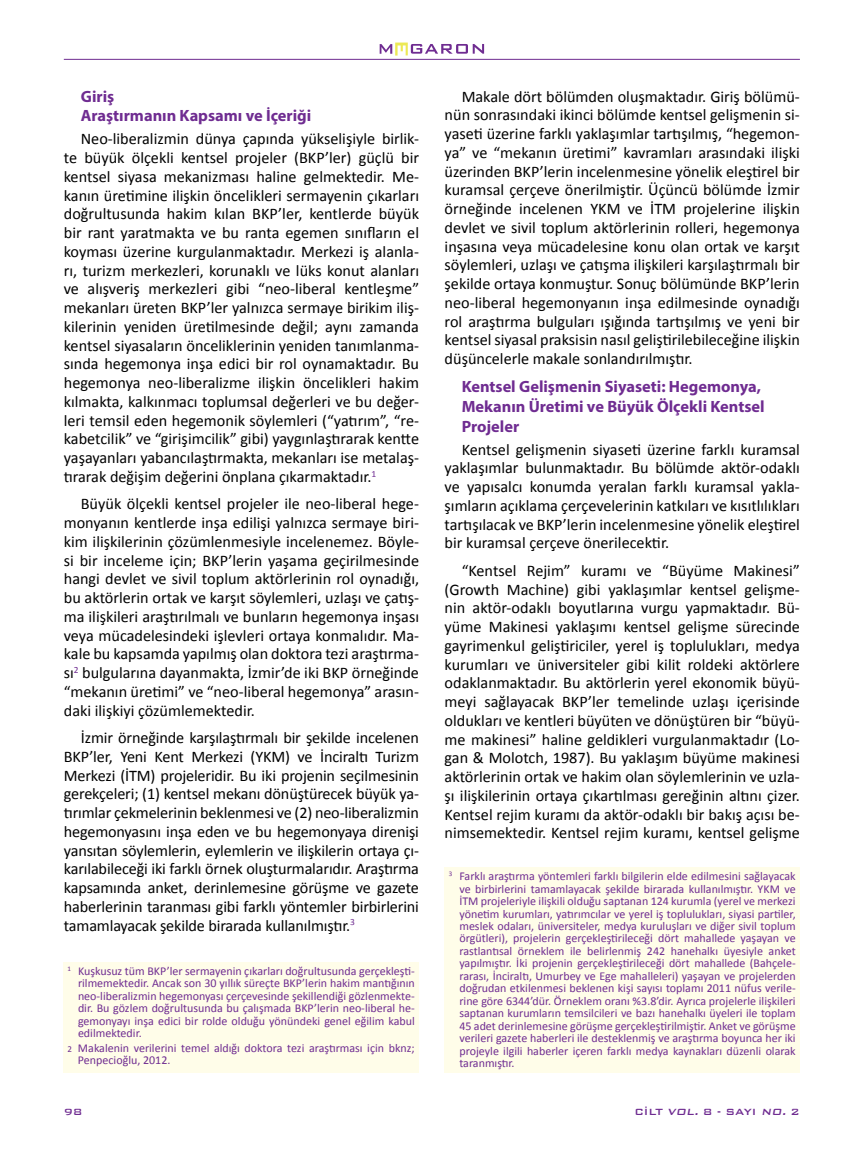
<style>
.page{position:relative;width:851px;height:1149px;background:#fff}
.page>*{position:absolute;margin:0;border:0;box-sizing:border-box;transform-origin:0 0}
.t1{font:700 16.35px/19.6px "Myriad Pro";color:#6f2c91}
.t2{font:16.2px/18.8px "Calibri";color:#000;text-align:justify}
.t3{font:12px/12.5px "Calibri";color:#6f2c91;text-align:justify}
.t4{font:500 12px "Bank Gothic BT";color:#6f2c91}
.s1{font-size:9px}
.s2{font-style:italic}
</style>
<div class="page">
<svg style="left:379px;top:43px;width:105px;height:13px"></svg>
<hr style="left:64px;top:59px;width:735px;height:1px;background:#6f2c91">
<div style="left:63px;top:961px;width:356px;height:110px;background:#fffde9"></div>
<div style="left:444px;top:866px;width:355px;height:205px;background:#fffde9"></div>
<p class="t1" style="left:81px;top:86px;width:232px">Giriş<br>Araştırmanın Kapsamı ve İçeriği</p>
<p class="t2" style="left:64px;top:129px;width:357px;text-indent:17px">Neo-liberalizmin dünya çapında yükselişiyle birlik&shy;te büyük ölçekli kentsel projeler (BKP’ler) güçlü bir kentsel siyasa mekanizması haline gelmektedir. Me&shy;kanın üretimine ilişkin öncelikleri sermayenin çıkarları doğrultusunda hakim kılan BKP’ler, kentlerde büyük bir rant yaratmakta ve bu ranta egemen sınıfların el koyması üzerine kurgulanmaktadır. Merkezi iş alanla&shy;rı, turizm merkezleri, korunaklı ve lüks konut alanları ve alışveriş merkezleri gibi “neo-liberal kentleşme” mekanları üreten BKP’ler yalnızca sermaye birikim iliş&shy;kilerinin yeniden üretilmesinde değil; aynı zamanda kentsel siyasaların önceliklerinin yeniden tanımlanma&shy;sında hegemonya inşa edici bir rol oynamaktadır. Bu hegemonya neo-liberalizme ilişkin öncelikleri hakim kılmakta, kalkınmacı toplumsal değerleri ve bu değer&shy;leri temsil eden hegemonik söylemleri (“yatırım”, “re&shy;kabetcilik” ve “girişimcilik” gibi) yaygınlaştırarak kentte yaşayanları yabancılaştırmakta, mekanları ise metalaş&shy;tırarak değişim değerini önplana çıkarmaktadır.<sup>1</sup></p>
<p class="t2" style="left:64px;top:493px;width:357px;text-indent:17px">Büyük ölçekli kentsel projeler ile neo-liberal hege&shy;monyanın kentlerde inşa edilişi yalnızca sermaye biri&shy;kim ilişkilerinin çözümlenmesiyle incelenemez. Böyle&shy;si bir inceleme için; BKP’lerin yaşama geçirilmesinde hangi devlet ve sivil toplum aktörlerinin rol oynadığı, bu aktörlerin ortak ve karşıt söylemleri, uzlaşı ve çatış&shy;ma ilişkileri araştırılmalı ve bunların hegemonya inşası veya mücadelesindeki işlevleri ortaya konmalıdır. Ma&shy;kale bu kapsamda yapılmış olan doktora tezi araştırma&shy;sı<sup>2</sup> bulgularına dayanmakta, İzmir’de iki BKP örneğinde “mekanın üretimi” ve “neo-liberal hegemonya” arasın&shy;daki ilişkiyi çözümlemektedir.</p>
<p class="t2" style="left:64px;top:727px;width:356px;text-indent:17px">İzmir örneğinde karşılaştırmalı bir şekilde incelenen BKP’ler, Yeni Kent Merkezi (YKM) ve İnciraltı Turizm Merkezi (İTM) projeleridir. Bu iki projenin seçilmesinin gerekçeleri; (1) kentsel mekanı dönüştürecek büyük ya&shy;tırımlar çekmelerinin beklenmesi ve (2) neo-liberalizmin hegemonyasını inşa eden ve bu hegemonyaya direnişi yansıtan söylemlerin, eylemlerin ve ilişkilerin ortaya çı&shy;karılabileceği iki farklı örnek oluşturmalarıdır. Araştırma kapsamında anket, derinlemesine görüşme ve gazete haberlerinin taranması gibi farklı yöntemler birbirlerini tamamlayacak şekilde birarada kullanılmıştır.<sup>3</sup></p>
<p class="t3" style="left:78px;top:963px;width:338px;text-indent:-11px"><sup>1</sup> Kuşkusuz tüm BKP’ler sermayenin çıkarları doğrultusunda gerçekleşti&shy;rilmemektedir. Ancak son 30 yıllık süreçte BKP’lerin hakim mantığının neo-liberalizmin hegemonyası çerçevesinde şekillendiği gözlenmekte&shy;dir. Bu gözlem doğrultusunda bu çalışmada BKP’lerin neo-liberal he&shy;gemonyayı inşa edici bir rolde olduğu yönündeki genel eğilim kabul edilmektedir.</p>
<p class="t3" style="left:78px;top:1040px;width:338px;text-indent:-11px"><span class="s1">2</span> Makalenin verilerini temel aldığı doktora tezi araştırması için bknz;<br>Penpecioğlu, 2012.</p>
<p class="t2" style="left:444px;top:86px;width:357px;text-indent:17px">Makale dört bölümden oluşmaktadır. Giriş bölümü&shy;nün sonrasındaki ikinci bölümde kentsel gelişmenin si&shy;yaseti üzerine farklı yaklaşımlar tartışılmış, “hegemon&shy;ya” ve “mekanın üretimi” kavramları arasındaki ilişki üzerinden BKP’lerin incelenmesine yönelik eleştirel bir kuramsal çerçeve önerilmiştir. Üçüncü bölümde İzmir örneğinde incelenen YKM ve İTM projelerine ilişkin devlet ve sivil toplum aktörlerinin rolleri, hegemonya inşasına veya mücadelesine konu olan ortak ve karşıt söylemleri, uzlaşı ve çatışma ilişkileri karşılaştırmalı bir şekilde ortaya konmuştur. Sonuç bölümünde BKP’lerin neo-liberal hegemonyanın inşa edilmesinde oynadığı rol araştırma bulguları ışığında tartışılmış ve yeni bir kentsel siyasal praksisin nasıl geliştirilebileceğine ilişkin düşüncelerle makale sonlandırılmıştır.</p>
<p class="t1" style="left:461px;top:376px;width:304px">Kentsel Gelişmenin Siyaseti: Hegemonya,<br>Mekanın Üretimi ve Büyük Ölçekli Kentsel<br>Projeler</p>
<p class="t2" style="left:444px;top:439px;width:357px;text-indent:17px">Kentsel gelişmenin siyaseti üzerine farklı kuramsal yaklaşımlar bulunmaktadır. Bu bölümde aktör-odaklı ve yapısalcı konumda yeralan farklı kuramsal yakla&shy;şımların açıklama çerçevelerinin katkıları ve kısıtlılıkları tartışılacak ve BKP’lerin incelenmesine yönelik eleştirel bir kuramsal çerçeve önerilecektir.</p>
<p class="t2" style="left:444px;top:560px;width:357px;text-indent:17px">“Kentsel Rejim” kuramı ve “Büyüme Makinesi” (Growth Machine) gibi yaklaşımlar kentsel gelişme&shy;nin aktör-odaklı boyutlarına vurgu yapmaktadır. Bü&shy;yüme Makinesi yaklaşımı kentsel gelişme sürecinde gayrimenkul geliştiriciler, yerel iş toplulukları, medya kurumları ve üniversiteler gibi kilit roldeki aktörlere odaklanmaktadır. Bu aktörlerin yerel ekonomik büyü&shy;meyi sağlayacak BKP’ler temelinde uzlaşı içerisinde oldukları ve kentleri büyüten ve dönüştüren bir “büyü&shy;me makinesi” haline geldikleri vurgulanmaktadır (Lo&shy;gan &amp; Molotch, 1987). Bu yaklaşım büyüme makinesi aktörlerinin ortak ve hakim olan söylemlerinin ve uzla&shy;şı ilişkilerinin ortaya çıkartılması gereğinin altını çizer.<br>Kentsel rejim kuramı da aktör-odaklı bir bakış açısı be&shy;nimsemektedir. Kentsel rejim kuramı, kentsel gelişme</p>
<p class="t3" style="left:459px;top:869px;width:338px;text-indent:-11px"><sup>3</sup> Farklı araştırma yöntemleri farklı bilgilerin elde edilmesini sağlayacak ve birbirlerini tamamlayacak şekilde birarada kullanılmıştır. YKM ve İTM projeleriyle ilişkili olduğu saptanan 124 kurumla (yerel ve merkezi yönetim kurumları, yatırımcılar ve yerel iş toplulukları, siyasi partiler, meslek odaları, üniversiteler, medya kuruluşları ve diğer sivil toplum örgütleri), projelerin gerçekleştirileceği dört mahallede yaşayan ve rastlantısal örneklem ile belirlenmiş 242 hanehalkı üyesiyle anket yapılmıştır. İki projenin gerçekleştirileceği dört mahallede (Bahçele&shy;rarası, İnciraltı, Umurbey ve Ege mahalleleri) yaşayan ve projelerden doğrudan etkilenmesi beklenen kişi sayısı toplamı 2011 nüfus verile&shy;rine göre 6344’dür. Örneklem oranı %3.8’dir. Ayrıca projelerle ilişkileri saptanan kurumların temsilcileri ve bazı hanehalkı üyeleri ile toplam 45 adet derinlemesine görüşme gerçekleştirilmiştir. Anket ve görüşme verileri gazete haberleri ile desteklenmiş ve araştırma boyunca her iki projeyle ilgili haberler içeren farklı medya kaynakları düzenli olarak taranmıştır.</p>
<p class="t4" style="left:64px;top:1104px;width:20px">98</p>
<p class="t4" style="left:634px;top:1104px;width:167px">CİLT <span class="s2">VOL.</span> 8 - SAYI <span class="s2">NO.</span> 2</p>
</div>
